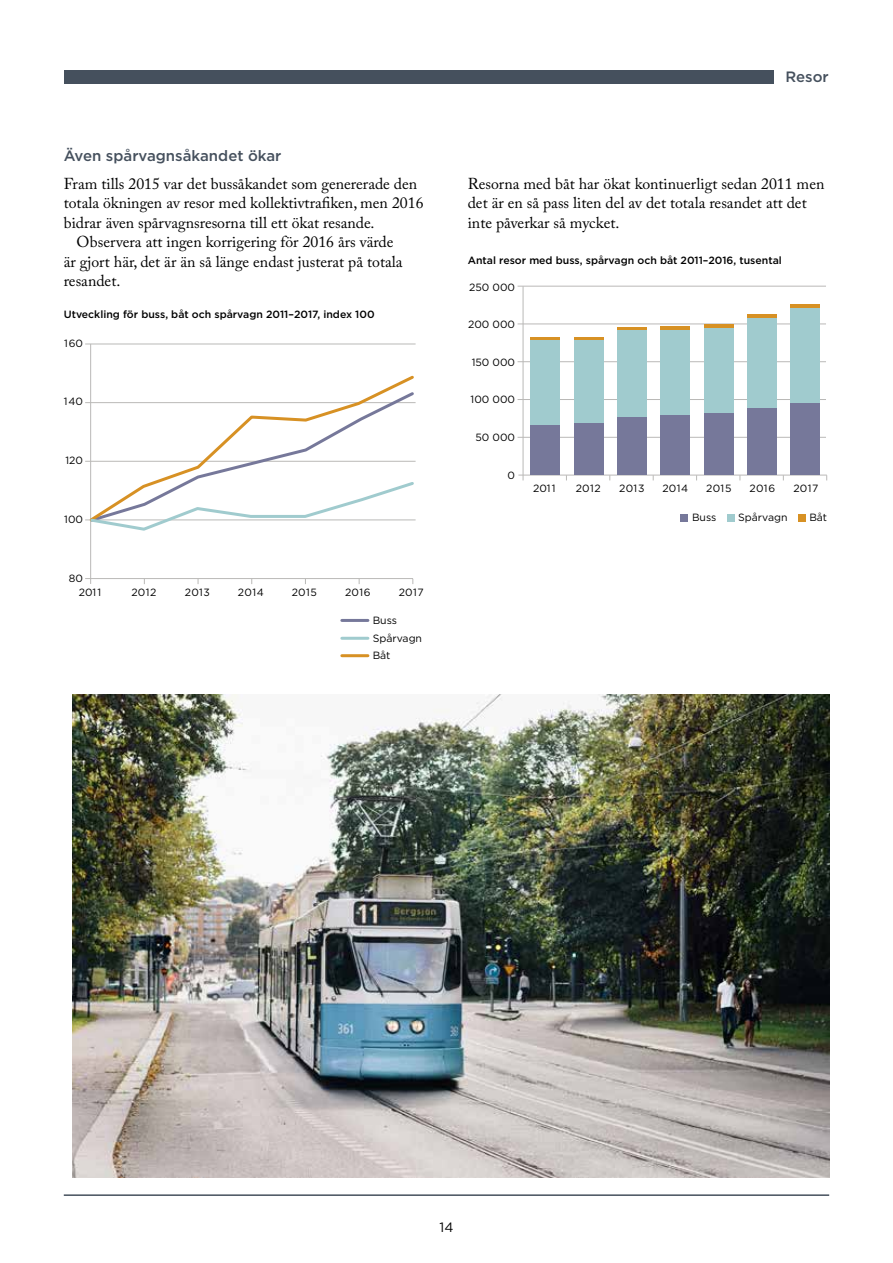
<style>
.page{position:relative;width:893px;height:1263px;background:#fff}
.page>*{position:absolute;margin:0;border:0;box-sizing:border-box;transform-origin:0 0}
.t1{font:15.75px/19.5px "Adobe Caslon Pro";color:#000}
.t2{font:500 15px "Gotham";color:#45505d}
.t3{font:13.5px "Gotham";color:#000}
.t4{font:10.5px/17.7px "Gotham";color:#000}
.t5{font:500 10.5px "Gotham";color:#000}
</style>
<div class="page">
<hr style="left:64px;top:1194px;width:765px;height:2px;background:#45505d">
<div style="left:64px;top:70px;width:710px;height:13px;background:#45505d"></div>
<hr style="left:85px;top:578px;width:328px;height:1px;background:#bab9b7">
<hr style="left:85px;top:519px;width:331px;height:1px;background:#bab9b7">
<hr style="left:85px;top:461px;width:331px;height:1px;background:#bab9b7">
<hr style="left:85px;top:344px;width:331px;height:1px;background:#bab9b7">
<hr style="left:85px;top:402px;width:331px;height:1px;background:#bab9b7">
<hr style="left:90px;top:344px;width:1px;height:240px;background:#bab9b7">
<svg style="left:88px;top:390px;width:328px;height:142px"></svg>
<hr style="left:342px;top:619px;width:26px;height:3px;background:#76789a">
<hr style="left:342px;top:637px;width:26px;height:3px;background:#a0cbce">
<hr style="left:342px;top:654px;width:26px;height:3px;background:#d79124">
<hr style="left:518px;top:475px;width:309px;height:1px;background:#bab9b7">
<hr style="left:518px;top:437px;width:308px;height:1px;background:#bab9b7">
<hr style="left:518px;top:399px;width:308px;height:1px;background:#bab9b7">
<hr style="left:518px;top:361px;width:308px;height:1px;background:#bab9b7">
<hr style="left:518px;top:324px;width:308px;height:1px;background:#bab9b7">
<hr style="left:518px;top:286px;width:308px;height:1px;background:#bab9b7">
<hr style="left:523px;top:286px;width:1px;height:194px;background:#bab9b7">
<div style="left:681px;top:514px;width:7px;height:7px;background:#76789a"></div>
<div style="left:727px;top:514px;width:7px;height:7px;background:#a0cbce"></div>
<div style="left:798px;top:514px;width:7px;height:7px;background:#d79124"></div>
<div style="left:531px;top:337px;width:29px;height:98px;background:#d79124"></div>
<div style="left:531px;top:340px;width:29px;height:98px;background:#a0cbce"></div>
<div style="left:531px;top:425px;width:29px;height:50px;background:#76789a"></div>
<div style="left:574px;top:337px;width:29px;height:98px;background:#d79124"></div>
<div style="left:574px;top:340px;width:29px;height:98px;background:#a0cbce"></div>
<div style="left:574px;top:423px;width:29px;height:52px;background:#76789a"></div>
<div style="left:617px;top:327px;width:29px;height:97px;background:#d79124"></div>
<div style="left:617px;top:330px;width:29px;height:97px;background:#a0cbce"></div>
<div style="left:617px;top:418px;width:29px;height:57px;background:#76789a"></div>
<div style="left:661px;top:326px;width:29px;height:98px;background:#d79124"></div>
<div style="left:661px;top:330px;width:29px;height:97px;background:#a0cbce"></div>
<div style="left:661px;top:415px;width:29px;height:60px;background:#76789a"></div>
<div style="left:704px;top:324px;width:29px;height:98px;background:#d79124"></div>
<div style="left:704px;top:328px;width:29px;height:97px;background:#a0cbce"></div>
<div style="left:704px;top:413px;width:29px;height:62px;background:#76789a"></div>
<div style="left:747px;top:314px;width:29px;height:121px;background:#d79124"></div>
<div style="left:747px;top:318px;width:29px;height:120px;background:#a0cbce"></div>
<div style="left:747px;top:408px;width:29px;height:67px;background:#76789a"></div>
<div style="left:791px;top:304px;width:29px;height:130px;background:#d79124"></div>
<div style="left:791px;top:308px;width:29px;height:130px;background:#a0cbce"></div>
<div style="left:791px;top:403px;width:29px;height:72px;background:#76789a"></div>
<img style="left:72px;top:694px;width:757px;height:484px">
<p class="t2" style="left:64px;top:146px;width:219px">Även spårvagnsåkandet ökar</p>
<p class="t1" style="left:64px;top:174px;width:355px">Fram tills 2015 var det bussåkandet som genererade den</p>
<p class="t1" style="left:64px;top:193px;width:361px">totala ökningen av resor med kollektivtrafiken, men 2016</p>
<p class="t1" style="left:64px;top:213px;width:312px">bidrar även spårvagnsresorna till ett ökat resande.</p>
<p class="t1" style="left:77px;top:232px;width:318px">Observera att ingen korrigering för 2016 års värde</p>
<p class="t1" style="left:64px;top:252px;width:340px">är gjort här, det är än så länge endast justerat på totala</p>
<p class="t1" style="left:64px;top:271px;width:58px">resandet.</p>
<p class="t5" style="left:64px;top:308px;width:312px">Utveckling för buss, båt och spårvagn 2011–2017, index 100</p>
<p class="t4" style="left:64px;top:334px;width:20px">160</p>
<p class="t4" style="left:64px;top:393px;width:21px">140</p>
<p class="t4" style="left:66px;top:451px;width:19px">120</p>
<p class="t4" style="left:64px;top:510px;width:20px">100</p>
<p class="t4" style="left:79px;top:571px;width:24px;line-height:14.1px;text-indent:-10px">80<br>2011</p>
<p class="t4" style="left:131px;top:583px;width:27px">2012</p>
<p class="t4" style="left:185px;top:583px;width:27px">2013</p>
<p class="t4" style="left:238px;top:583px;width:27px">2014</p>
<p class="t4" style="left:292px;top:583px;width:27px">2015</p>
<p class="t4" style="left:345px;top:583px;width:27px">2016</p>
<p class="t4" style="left:399px;top:583px;width:27px">2017</p>
<p class="t4" style="left:373px;top:611px;width:51px">Buss<br>Spårvagn<br>Båt</p>
<p class="t2" style="left:785px;top:67px;width:45px">Resor</p>
<p class="t1" style="left:468px;top:174px;width:358px">Resorna med båt har ökat kontinuerligt sedan 2011 men det är en så pass liten del av det totala resandet att det inte påverkar så mycket.</p>
<p class="t5" style="left:468px;top:254px;width:316px">Antal resor med buss, spårvagn och båt 2011–2016, tusental</p>
<p class="t4" style="left:469px;top:278px;width:47px">250 000</p>
<p class="t4" style="left:468px;top:315px;width:48px">200 000</p>
<p class="t4" style="left:472px;top:353px;width:45px">150 000</p>
<p class="t4" style="left:471px;top:391px;width:46px">100 000</p>
<p class="t4" style="left:475px;top:428px;width:41px">50 000</p>
<p class="t4" style="left:507px;top:466px;width:9px">0</p>
<p class="t4" style="left:692px;top:509px;width:26px">Buss</p>
<p class="t4" style="left:738px;top:509px;width:51px">Spårvagn</p>
<p class="t4" style="left:809px;top:509px;width:19px">Båt</p>
<p class="t4" style="left:533px;top:479px;width:24px">2011</p>
<p class="t4" style="left:576px;top:479px;width:27px">2012</p>
<p class="t4" style="left:619px;top:479px;width:27px">2013</p>
<p class="t4" style="left:662px;top:479px;width:27px">2014</p>
<p class="t4" style="left:706px;top:479px;width:27px">2015</p>
<p class="t4" style="left:750px;top:479px;width:27px">2016</p>
<p class="t4" style="left:793px;top:479px;width:27px">2017</p>
<p class="t3" style="left:440px;top:1218px;width:15px">14</p>
</div>
